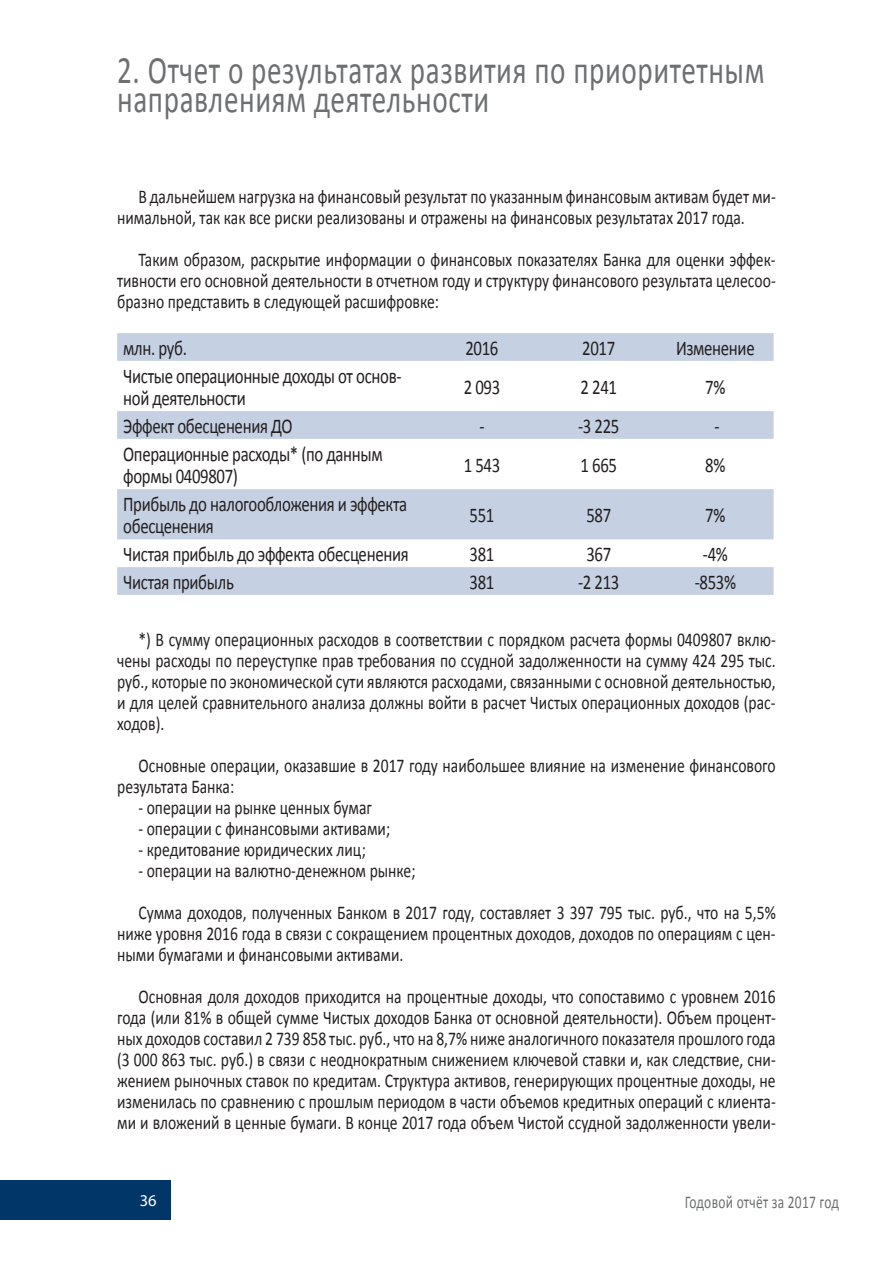
<style>
.page{position:relative;width:893px;height:1263px;background:#fff}
.page>*{position:absolute;margin:0;border:0;box-sizing:border-box;transform-origin:0 0}
.t1{font:39px/28.8px "Calibri";letter-spacing:.02em;color:#6d6f71;scale:.75 1}
.t2{font:21px/22.5px "Calibri";letter-spacing:-.02em;color:#231f20;scale:.8 1}
.t3{font:19.5px/21px "Calibri";color:#231f20;scale:.8 1}
.t4{font:18px "Calibri";letter-spacing:.02em;color:#6d6f71;scale:.75 1}
.t5{font:16.5px "Myriad Pro";color:#fff}
</style>
<div class="page">
<div style="left:0;top:1180px;width:170px;height:40px;background:#003768"></div>
<svg style="left:117px;top:333px;width:657px;height:262px;fill:#ccd6e5"></svg>
<h1 class="t1" style="left:117px;top:56px;width:864px">2. Отчет о результатах развития по приоритетным направлениям деятельности</h1>
<p class="t3" style="left:117px;top:186px;width:825px;text-indent:21px">В дальнейшем нагрузка на финансовый результат по указанным финансовым активам будет ми&shy;нимальной, так как все риски реализованы и отражены на финансовых результатах 2017 года.</p>
<p class="t3" style="left:117px;top:249px;width:825px;text-align:justify;text-indent:21px">Таким образом, раскрытие информации о финансовых показателях Банка для оценки эффек&shy;тивности его основной деятельности в отчетном году и структуру финансового результата целесоо&shy;бразно представить в следующей расшифровке:</p>
<p class="t2" style="left:123px;top:337px;width:81px">млн. руб.</p>
<p class="t2" style="left:465px;top:337px;width:43px">2016</p>
<p class="t2" style="left:582px;top:337px;width:43px">2017</p>
<p class="t2" style="left:676px;top:337px;width:100px">Изменение</p>
<p class="t2" style="left:123px;top:364px;width:350px">Чистые операционные доходы от основ&shy;ной деятельности</p>
<p class="t2" style="left:464px;top:376px;width:47px">2 093</p>
<p class="t2" style="left:580px;top:376px;width:47px">2 241</p>
<p class="t2" style="left:705px;top:376px;width:27px">7%</p>
<p class="t2" style="left:123px;top:415px;width:213px">Эффект обесценения ДО</p>
<p class="t2" style="left:479px;top:415px;width:8px">-</p>
<p class="t2" style="left:578px;top:415px;width:53px">-3 225</p>
<p class="t2" style="left:714px;top:415px;width:8px">-</p>
<p class="t2" style="left:123px;top:442px;width:326px">Операционные расходы* (по данным формы 0409807)</p>
<p class="t2" style="left:464px;top:454px;width:47px">1 543</p>
<p class="t2" style="left:580px;top:454px;width:47px">1 665</p>
<p class="t2" style="left:705px;top:454px;width:27px">8%</p>
<p class="t2" style="left:123px;top:493px;width:357px">Прибыль до налогообложения и эффекта обесценения</p>
<p class="t2" style="left:470px;top:504px;width:33px">551</p>
<p class="t2" style="left:586px;top:504px;width:33px">587</p>
<p class="t2" style="left:705px;top:504px;width:27px">7%</p>
<p class="t2" style="left:123px;top:543px;width:358px">Чистая прибыль до эффекта обесценения</p>
<p class="t2" style="left:470px;top:543px;width:33px">381</p>
<p class="t2" style="left:586px;top:543px;width:33px">367</p>
<p class="t2" style="left:703px;top:543px;width:33px">-4%</p>
<p class="t2" style="left:123px;top:571px;width:140px">Чистая прибыль</p>
<p class="t2" style="left:470px;top:571px;width:33px">381</p>
<p class="t2" style="left:578px;top:571px;width:53px">-2 213</p>
<p class="t2" style="left:695px;top:571px;width:53px">-853%</p>
<p class="t3" style="left:117px;top:629px;width:825px;text-align:justify;text-indent:21px">*) В сумму операционных расходов в соответствии с порядком расчета формы 0409807 вклю&shy;чены расходы по переуступке прав требования по ссудной задолженности на сумму 424 295 тыс. руб., которые по экономической сути являются расходами, связанными с основной деятельностью, и для целей сравнительного анализа должны войти в расчет Чистых операционных доходов (рас&shy;ходов).</p>
<p class="t3" style="left:117px;top:755px;width:825px;text-indent:21px">Основные операции, оказавшие в 2017 году наибольшее влияние на изменение финансового результата Банка:</p>
<p class="t3" style="left:138px;top:797px;width:293px">- операции на рынке ценных бумаг</p>
<p class="t3" style="left:138px;top:818px;width:316px">- операции с финансовыми активами;</p>
<p class="t3" style="left:138px;top:839px;width:286px">- кредитование юридических лиц;</p>
<p class="t3" style="left:138px;top:850px;width:798px;line-height:42px">- операции на валютно-денежном рынке;<br>Сумма доходов, полученных Банком в 2017 году, составляет 3 397 795 тыс. руб., что на 5,5%</p>
<p class="t3" style="left:117px;top:923px;width:825px">ниже уровня 2016 года в связи с сокращением процентных доходов, доходов по операциям с цен&shy;ными бумагами и финансовыми активами.</p>
<p class="t3" style="left:117px;top:986px;width:825px;text-align:justify;text-indent:21px">Основная доля доходов приходится на процентные доходы, что сопоставимо с уровнем 2016 года (или 81% в общей сумме Чистых доходов Банка от основной деятельности). Объем процент&shy;ных доходов составил 2 739 858 тыс. руб., что на 8,7% ниже аналогичного показателя прошлого года (3 000 863 тыс. руб.) в связи с неоднократным снижением ключевой ставки и, как следствие, сни&shy;жением рыночных ставок по кредитам. Структура активов, генерирующих процентные доходы, не изменилась по сравнению с прошлым периодом в части объемов кредитных операций с клиента&shy;ми и вложений в ценные бумаги. В конце 2017 года объем Чистой ссудной задолженности увели-</p>
<p class="t5" style="left:140px;top:1190px;width:18px">36</p>
<p class="t4" style="left:685px;top:1190px;width:207px">Годовой отчёт за 2017 год</p>
</div>
